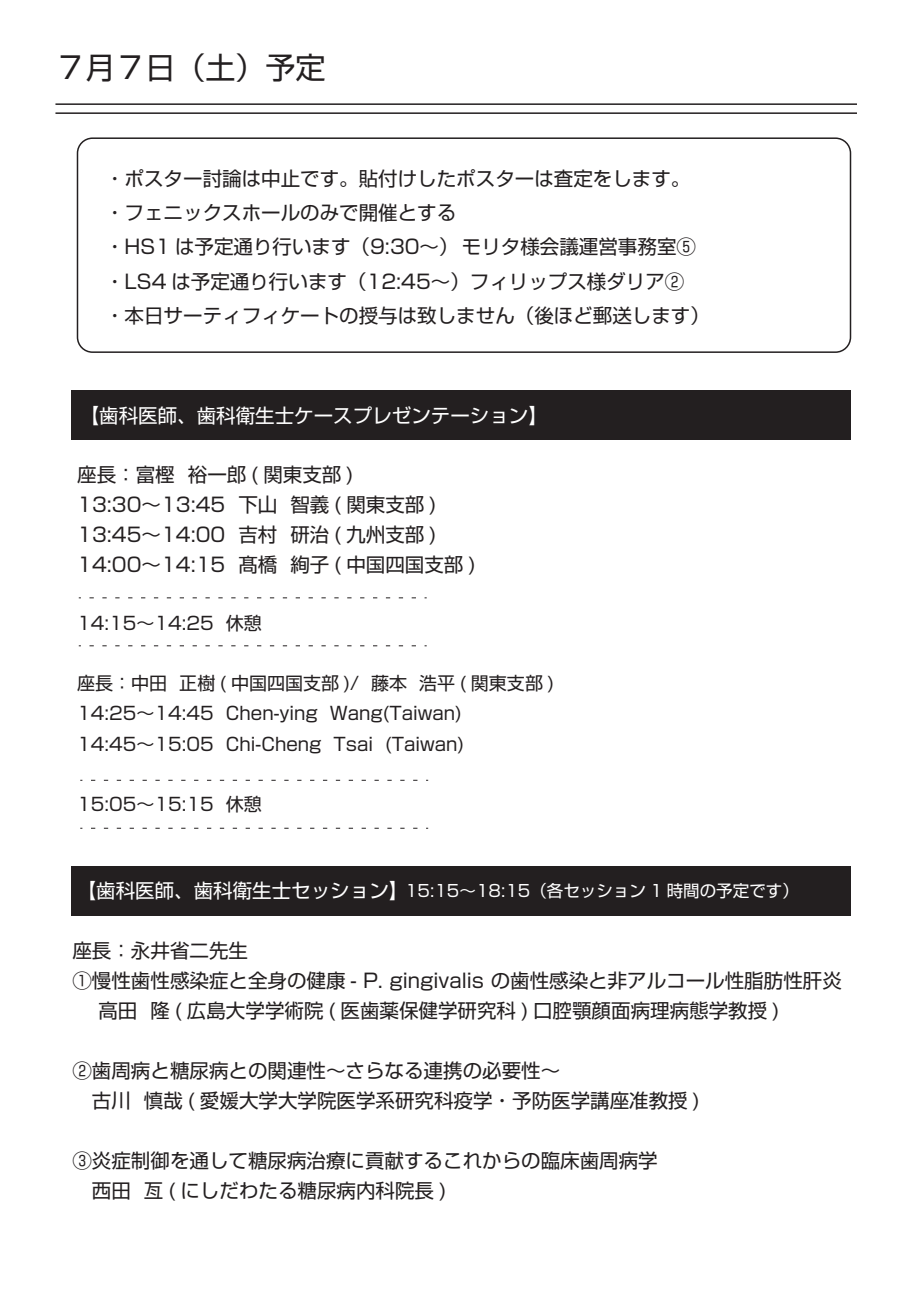
<style>
.page{position:relative;width:919px;height:1289px;background:#fff}
.page>*{position:absolute;margin:0;border:0;box-sizing:border-box;transform-origin:0 0}
.t1{font:30px "Shin Go Pr 5";color:#231f20}
.t2{font:19.5px/30px "Shin Go Pr 5";color:#231f20}
.t3{font:19.5px "Shin Go Pr 5";color:#fff}
.t4{font:18px/30px "Shin Go Pr 5";color:#231f20}
.t5{font:16.5px "Shin Go Pr 5";color:#fff}
.s1{font-size:19.5px}
</style>
<div class="page">
<hr style="left:55px;top:103px;width:801px;height:2px;background:#231f20">
<hr style="left:55px;top:112px;width:801px;height:2px;background:#231f20">
<div style="left:77px;top:137px;width:774px;height:216px;border:2px solid #231f20;border-radius:15px"></div>
<div style="left:71px;top:390px;width:779px;height:49px;background:#231f20"></div>
<div style="left:71px;top:866px;width:779px;height:49px;background:#231f20"></div>
<svg style="left:91px;top:779px;width:337px;height:1px"></svg>
<svg style="left:91px;top:827px;width:337px;height:1px"></svg>
<svg style="left:89px;top:597px;width:337px;height:1px"></svg>
<svg style="left:89px;top:645px;width:337px;height:1px"></svg>
<h1 class="t1" style="left:55px;top:43px;width:272px">７月７日（土）予定</h1>
<p class="t2" style="left:105px;top:160px;width:606px;line-height:34.2px">・ポスター討論は中止です。貼付けしたポスターは査定をします。・フェニックスホールのみで開催とする<br>・HS1 は予定通り行います（9:30～） モリタ様会議運営事務室⑤・LS4 は予定通り行います（12:45～）フィリップス様ダリア②<br>・本日サーティフィケートの授与は致しません（後ほど郵送します）</p>
<p class="t3" style="left:80px;top:399px;width:470px">【歯科医師、歯科衛生士ケースプレゼンテーション】</p>
<p class="t2" style="left:77px;top:457px;width:400px">座長：富樫 裕一郎 ( 関東支部 )<br>13:30～13:45 下山 智義 ( 関東支部 )<br>13:45～14:00 吉村 研治 ( 九州支部 )<br>14:00～14:15 髙橋 絢子 ( 中国四国支部 )</p>
<p class="t4" style="left:77px;top:607px;width:186px">14:15～14:25 休憩</p>
<p class="t4" style="left:77px;top:667px;width:478px">座長：中田 正樹 ( 中国四国支部 )/ 藤本 浩平 ( 関東支部 )<br>14:25～14:45 Chen-ying Wang(Taiwan)<br>14:45～15:05 Chi-Cheng Tsai (Taiwan)</p>
<p class="t4" style="left:77px;top:787px;width:186px">15:05～15:15 休憩</p>
<p class="t5" style="left:77px;top:877px;width:723px"><span class="s1">【歯科医師、歯科衛生士セッション】</span>15:15～18:15（各セッション 1 時間の予定です）</p>
<p class="t2" style="left:72px;top:933px;width:177px">座長：永井省二先生</p>
<p class="t2" style="left:72px;top:963px;width:770px">①慢性歯性感染症と全身の健康 - P. gingivalis の歯性感染と非アルコール性脂肪性肝炎</p>
<p class="t2" style="left:79px;top:993px;width:701px">　高田 隆 ( 広島大学学術院 ( 医歯薬保健学研究科 ) 口腔顎顔面病理病態学教授 )</p>
<p class="t2" style="left:72px;top:1053px;width:629px">②歯周病と糖尿病との関連性～さらなる連携の必要性～<br>　古川 慎哉 ( 愛媛大学大学院医学系研究科疫学・予防医学講座准教授 )</p>
<p class="t2" style="left:72px;top:1143px;width:586px">③炎症制御を通して糖尿病治療に貢献するこれからの臨床歯周病学　西田 亙 ( にしだわたる糖尿病内科院長 )</p>
</div>
